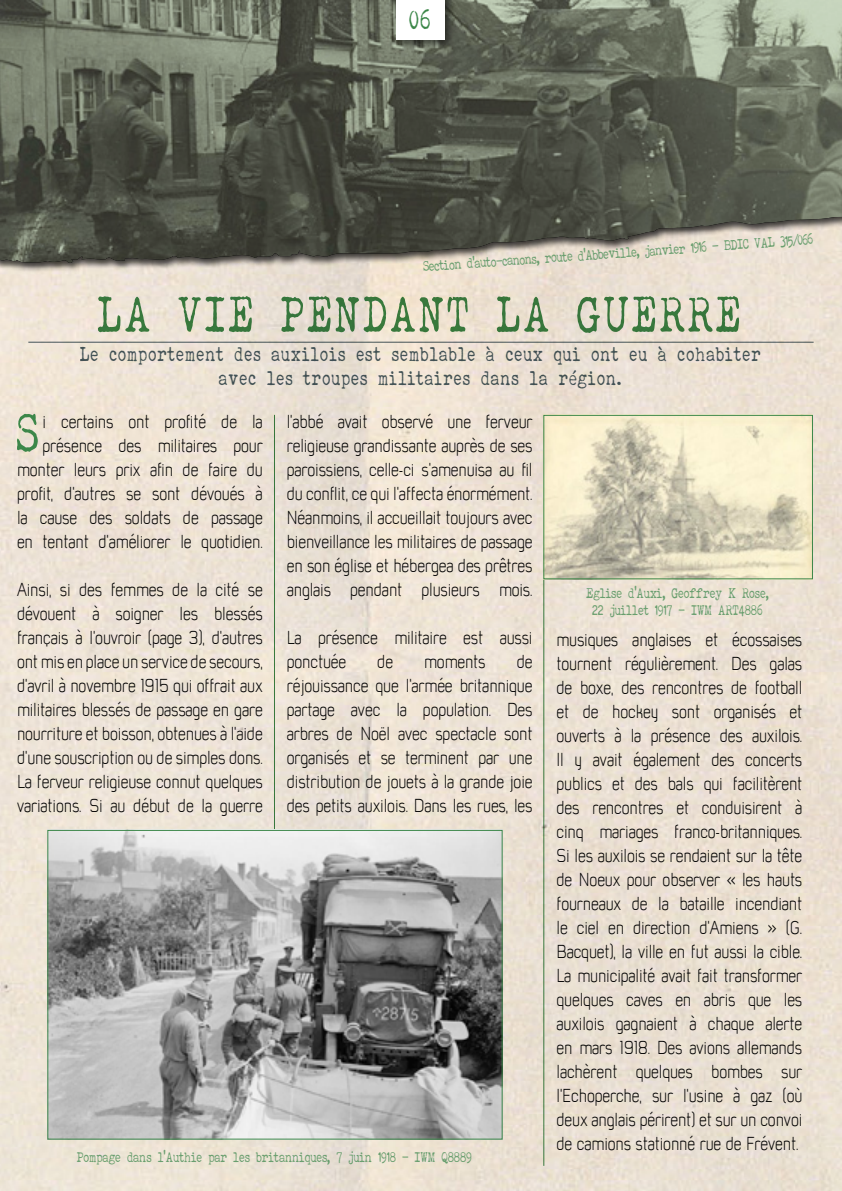
<style>
.page{position:relative;width:842px;height:1191px;background:#fff}
.page>*{position:absolute;margin:0;border:0;box-sizing:border-box;transform-origin:0 0}
.t1{font:54.4px "ELEGANTTYPEWRITER";color:#3c8749;scale:.95 1}
.t2{font:50px "ELEGANTTYPEWRITER";color:#3c8749}
.t3{font:26px "ELEGANTTYPEWRITER";color:#3c8749}
.t4{font:300 20px/24px "Mister Giacco";letter-spacing:-.005em;color:#000;text-align:justify;scale:.95 1}
.t5{font:20px/24px "ELEGANTTYPEWRITER";color:#465b65;text-align:center}
.t6{font:14px/16.8px "ELEGANTTYPEWRITER";letter-spacing:-.05em;color:#689e6e;text-align:center}
</style>
<div class="page">
<svg style="left:0;top:0;width:842px;height:195px;background:#616658"></svg>
<div style="left:0;top:195px;width:842px;height:996px;background:#000;opacity:.75"></div>
<div style="left:393px;top:0;width:63px;height:50px;background:#000;opacity:.5"></div>
<div style="left:396px;top:0;width:49px;height:40px;background:#fff"></div>
<hr style="left:28px;top:342px;width:786px;height:1px;background:#465b65">
<hr style="left:274px;top:415px;width:1px;height:415px;background:#3c8749">
<hr style="left:543px;top:415px;width:1px;height:750px;background:#3c8749">
<img style="left:545px;top:417px;width:266px;height:160px">
<div style="left:543px;top:415px;width:270px;height:164px;border:1px solid #3c8749"></div>
<img style="left:49px;top:832px;width:452px;height:305px">
<div style="left:47px;top:830px;width:456px;height:309px;border:1px solid #3c8749"></div>
<h3 class="t3" style="left:409px;top:6px;width:24px">06</h3>
<p class="t6" style="left:423px;top:258px;width:393px;rotate:-4deg">Section d’auto-canons, route d’Abbeville, janvier 1916 - BDIC VAL 315/066</p>
<h2 class="t2" style="left:98px;top:288px;width:648px">La vie pendant la guerre</h2>
<p class="t5" style="left:80px;top:343px;width:684px">Le comportement des auxilois est semblable à ceux qui ont eu à cohabiter avec les troupes militaires dans la région.</p>
<p class="t4" style="left:17px;top:409px;width:260px;text-align:right">i certains ont profité de la présence des militaires pour monter leurs prix afin de faire du profit, d’autres se sont dévoués à la cause des soldats de passage en tentant d’améliorer le quotidien.</p>
<p class="t4" style="left:17px;top:577px;width:260px">Ainsi, si des femmes de la cité se dévouent à soigner les blessés français à l’ouvroir (page 3), d’autres ont mis en place un service de secours, d’avril à novembre 1915 qui offrait aux militaires blessés de passage en gare nourriture et boisson, obtenues à l’aide d’une souscription ou de simples dons.<br>La ferveur religieuse connut quelques variations. Si au début de la guerre</p>
<h1 class="t1" style="left:17px;top:404px;width:29px">S</h1>
<p class="t4" style="left:287px;top:409px;width:260px">l’abbé avait observé une ferveur religieuse grandissante auprès de ses paroissiens, celle-ci s’amenuisa au fil du conflit, ce qui l’affecta énormément.<br>Néanmoins, il accueillait toujours avec bienveillance les militaires de passage en son église et hébergea des prêtres anglais pendant plusieurs mois.</p>
<p class="t4" style="left:287px;top:625px;width:260px">La présence militaire est aussi ponctuée</p>
<p class="t4" style="left:377px;top:649px;width:18px">de</p>
<p class="t4" style="left:424px;top:649px;width:66px">moments</p>
<p class="t4" style="left:287px;top:649px;width:260px;text-indent:230px">de réjouissance que l’armée britannique partage avec la population. Des arbres de Noël avec spectacle sont organisés et se terminent par une distribution de jouets à la grande joie des petits auxilois. Dans les rues, les</p>
<p class="t6" style="left:77px;top:1148px;width:397px">Pompage dans l’Authie par les britanniques, 7 juin 1918 - IWM Q8889</p>
<p class="t6" style="left:587px;top:584px;width:185px">Eglise d’Auxi, Geoffrey K Rose,<br>22 juillet 1917 - IWM ART4886</p>
<p class="t4" style="left:556px;top:627px;width:260px">musiques anglaises et écossaises tournent régulièrement. Des galas de boxe, des rencontres de football et de hockey sont organisés et ouverts à la présence des auxilois.<br>Il y avait également des concerts publics et des bals qui facilitèrent des rencontres et conduisirent à cinq mariages franco-britanniques.<br>Si les auxilois se rendaient sur la tête de Noeux pour observer « les hauts fourneaux de la bataille incendiant le ciel en direction d’Amiens » (G.<br>Bacquet), la ville en fut aussi la cible.<br>La municipalité avait fait transformer quelques caves en abris que les auxilois gagnaient à chaque alerte en mars 1918. Des avions allemands lachèrent quelques bombes sur l’Echoperche, sur l’usine à gaz (où deux anglais périrent) et sur un convoi de camions stationné rue de Frévent.</p>
</div>
